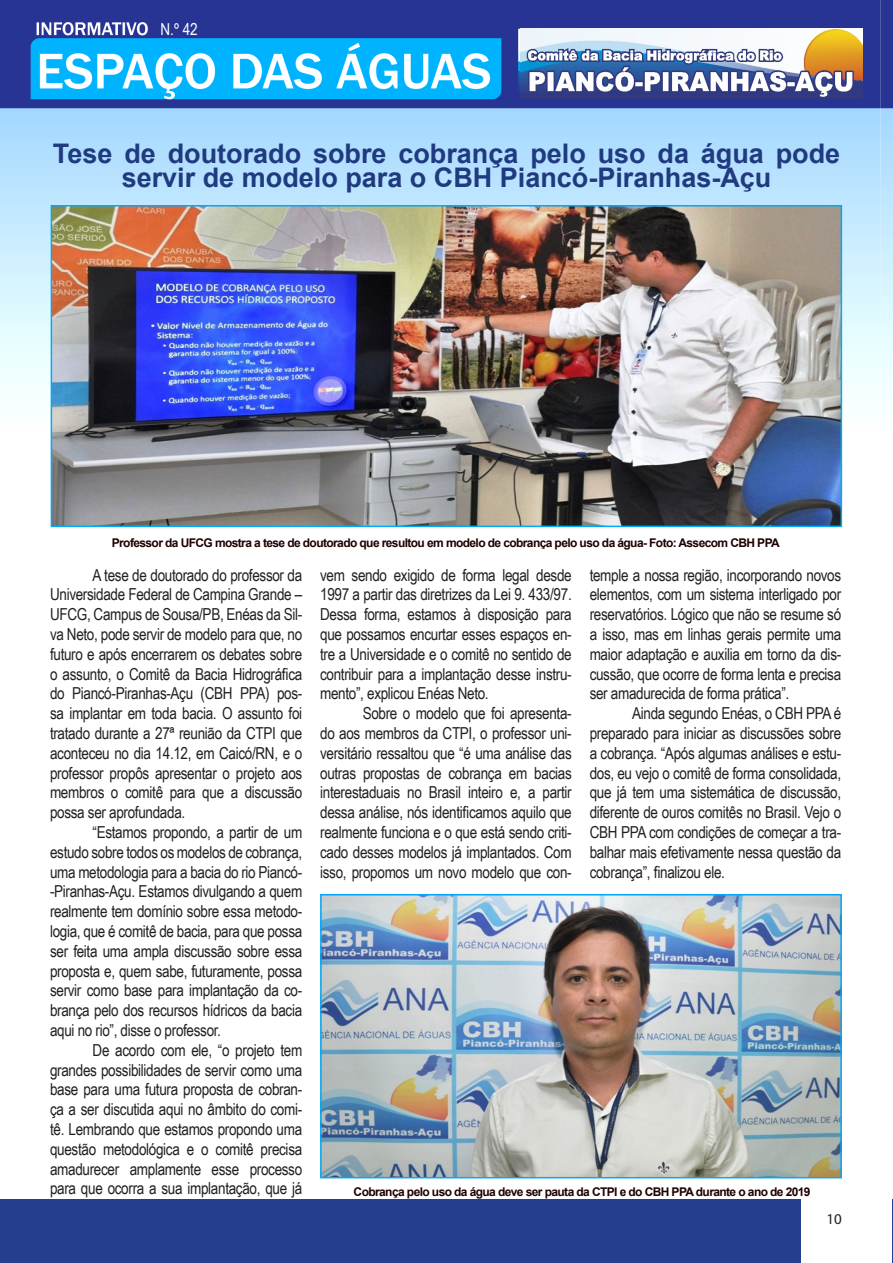
<style>
.page{position:relative;width:893px;height:1263px;background:#fff}
.page>*{position:absolute;margin:0;border:0;box-sizing:border-box;transform-origin:0 0}
.Corpo_do_Texto{font:700 27px/24px "Arial";color:#203a7f;text-align:center}
.Corpo_do_Texto-2{font:16.5px/19.8px "Arial Narrow";letter-spacing:-.02em;color:#231f20;text-align:justify}
.t1{font:16.5px "Arial Narrow";color:#fff}
.t2{font:15px "Myriad Pro";color:#231f20}
.t3{font:700 12px "Arial";letter-spacing:-.05em;color:#1f0000}
</style>
<div class="page">
<img style="left:0;top:0;width:880px;height:528px">
<img style="left:521px;top:28px;width:342px;height:71px">
<div style="left:0;top:1199px;width:801px;height:64px;background:#253f8e"></div>
<img style="left:54px;top:208px;width:785px;height:316px">
<div style="left:51px;top:205px;width:791px;height:322px;border:2px solid #00a9f9"></div>
<img style="left:323px;top:897px;width:516px;height:278px">
<div style="left:320px;top:894px;width:522px;height:284px;border:2px solid #00a9f9"></div>
<img style="left:880px;top:0;width:13px;height:394px">
<hr style="left:892px;top:1199px;width:1px;height:64px;background:#253f8e">
<p class="t1" style="left:160px;top:17px;width:39px">N.º 42</p>
<p class="Corpo_do_Texto" style="left:53px;top:142px;width:789px">Tese de doutorado sobre cobrança pelo uso da água pode servir de modelo para o CBH Piancó-Piranhas-Açu</p>
<p class="t3" style="left:112px;top:534px;width:670px">Professor da UFCG mostra a tese de doutorado que resultou em modelo de cobrança pelo uso da água- Foto: Assecom CBH PPA</p>
<p class="Corpo_do_Texto-2" style="left:50px;top:564px;width:254px;text-indent:43px">A tese de doutorado do professor da Universidade Federal de Campina Grande – UFCG, Campus de Sousa/PB, Enéas da Sil&shy;va Neto, pode servir de modelo para que, no futuro e após encerrarem os debates sobre o assunto, o Comitê da Bacia Hidrográfica do Piancó-Piranhas-Açu (CBH PPA) pos&shy;sa implantar em toda bacia. O assunto foi tratado durante a 27ª reunião da CTPI que aconteceu no dia 14.12, em Caicó/RN, e o professor propôs apresentar o projeto aos membros o comitê para que a discussão possa ser aprofundada.</p>
<p class="Corpo_do_Texto-2" style="left:50px;top:822px;width:254px;text-indent:43px">“Estamos propondo, a partir de um estudo sobre todos os modelos de cobrança, uma metodologia para a bacia do rio Piancó--Piranhas-Açu. Estamos divulgando a quem realmente tem domínio sobre essa metodo&shy;logia, que é comitê de bacia, para que possa ser feita uma ampla discussão sobre essa proposta e, quem sabe, futuramente, possa servir como base para implantação da co&shy;brança pelo dos recursos hídricos da bacia aqui no rio”, disse o professor.</p>
<p class="Corpo_do_Texto-2" style="left:50px;top:1039px;width:254px;text-indent:43px">De acordo com ele, “o projeto tem grandes possibilidades de servir como uma base para uma futura proposta de cobran&shy;ça a ser discutida aqui no âmbito do comi&shy;tê. Lembrando que estamos propondo uma questão metodológica e o comitê precisa amadurecer amplamente esse processo para que ocorra a sua implantação, que já</p>
<p class="Corpo_do_Texto-2" style="left:320px;top:564px;width:253px">vem sendo exigido de forma legal desde 1997 a partir das diretrizes da Lei 9. 433/97.<br>Dessa forma, estamos à disposição para que possamos encurtar esses espaços en&shy;tre a Universidade e o comitê no sentido de contribuir para a implantação desse instru&shy;mento”, explicou Enéas Neto.</p>
<p class="Corpo_do_Texto-2" style="left:320px;top:703px;width:253px;text-indent:43px">Sobre o modelo que foi apresenta&shy;do aos membros da CTPI, o professor uni&shy;versitário ressaltou que “é uma análise das outras propostas de cobrança em bacias interestaduais no Brasil inteiro e, a partir dessa análise, nós identificamos aquilo que realmente funciona e o que está sendo criti&shy;cado desses modelos já implantados. Com isso, propomos um novo modelo que con-</p>
<p class="Corpo_do_Texto-2" style="left:590px;top:564px;width:253px">temple a nossa região, incorporando novos elementos, com um sistema interligado por reservatórios. Lógico que não se resume só a isso, mas em linhas gerais permite uma maior adaptação e auxilia em torno da dis&shy;cussão, que ocorre de forma lenta e precisa ser amadurecida de forma prática”.</p>
<p class="Corpo_do_Texto-2" style="left:590px;top:703px;width:253px;text-indent:43px">Ainda segundo Enéas, o CBH PPA é preparado para iniciar as discussões sobre a cobrança. “Após algumas análises e estu&shy;dos, eu vejo o comitê de forma consolidada, que já tem uma sistemática de discussão, diferente de ouros comitês no Brasil. Vejo o CBH PPA com condições de começar a tra&shy;balhar mais efetivamente nessa questão da cobrança”, finalizou ele.</p>
<p class="t3" style="left:354px;top:1183px;width:458px">Cobrança pelo uso da água deve ser pauta da CTPI e do CBH PPA durante o ano de 2019</p>
<p class="t2" style="left:827px;top:1209px;width:17px">10</p>
</div>
